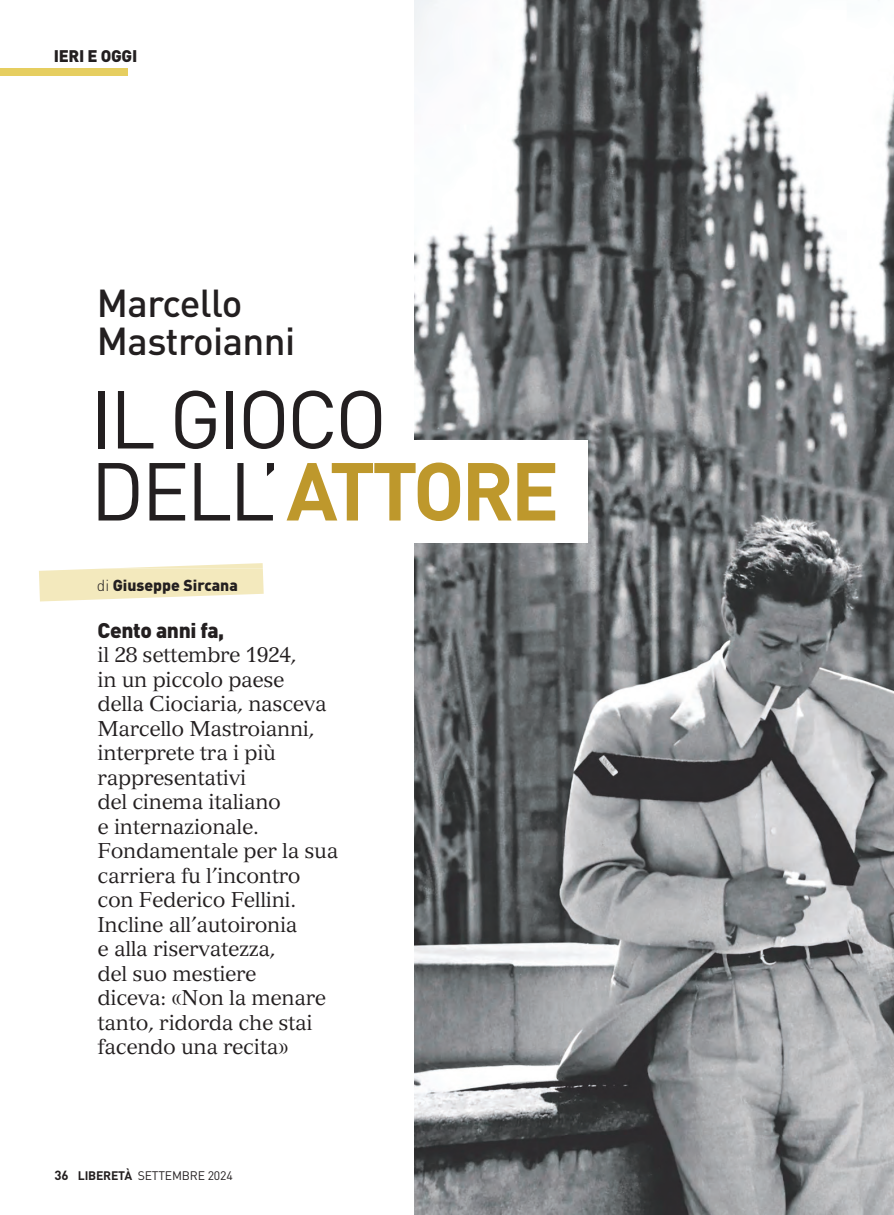
<style>
.page{position:relative;width:894px;height:1215px;background:#fff}
.page>*{position:absolute;margin:0;border:0;box-sizing:border-box;transform-origin:0 0}
.t1{font:80.67px/71.9px "DIN";letter-spacing:-.04em;color:#231f20}
.t2{font:500 38.5px/38.5px "DIN";letter-spacing:-.015em;color:#231f20}
.t3{font:21px/24.5px "Versailles";letter-spacing:-.015em;color:#231f20}
.t4{font:900 21px "DIN";letter-spacing:-.015em;color:#231f20}
.t5{font:900 16.62px "DIN";letter-spacing:-.015em;color:#231f20}
.t6{font:900 15.75px "DIN";color:#231f20}
.t7{font:12.25px "DIN";letter-spacing:-.015em;color:#231f20}
.s1{font-weight:700;color:#be982c}
.s2{font-weight:300}
.s3{font-weight:700;font-size:13.12px}
.s4{font-weight:700}
</style>
<div class="page">
<img style="left:414px;top:0;width:480px;height:1215px">
<div style="left:0;top:68px;width:127px;height:8px;background:#e6ce60"></div>
<svg style="left:39px;top:563px;width:225px;height:38px"></svg>
<div style="left:337px;top:441px;width:251px;height:102px;background:#fff"></div>
<p class="t5" style="left:54px;top:50px;width:85px">IERI E OGGI</p>
<h2 class="t2" style="left:97px;top:288px;width:200px">Marcello<br>Mastroianni</h2>
<h1 class="t1" style="left:90px;top:392px;width:471px">IL GIOCO<br>DELL’<span class="s1">ATTORE</span></h1>
<p class="t6" style="left:97px;top:579px;width:143px"><span class="s2">di</span> Giuseppe Sircana</p>
<p class="t4" style="left:98px;top:622px;width:128px">Cento anni fa,</p>
<p class="t3" style="left:98px;top:644px;width:242px">il 28 settembre 1924,<br>in un piccolo paese<br>della Ciociaria, nasceva<br>Marcello Mastroianni, interprete tra i più rappresentativi<br>del cinema italiano<br>e internazionale.<br>Fondamentale per la sua carriera fu l’incontro con Federico Fellini.<br>Incline all’autoironia<br>e alla riservatezza,<br>del suo mestiere<br>diceva: «Non la menare tanto, ridorda che stai facendo una recita»</p>
<p class="t7" style="left:54px;top:1171px;width:180px"><span class="s3">36</span> <span class="s4">LIBERETÀ</span> SETTEMBRE 2024</p>
</div>
